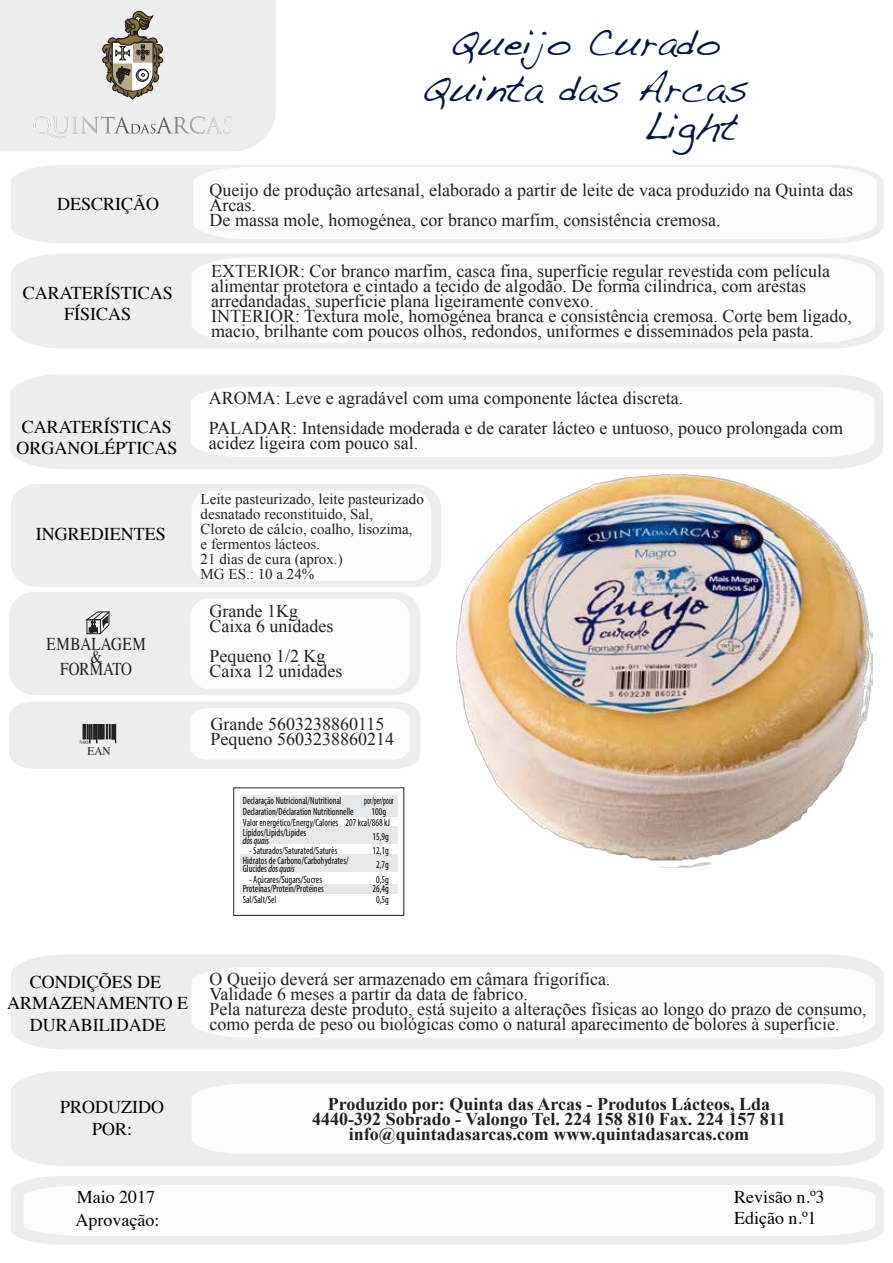
<style>
.page{position:relative;width:893px;height:1263px;background:#fff}
.page>*{position:absolute;margin:0;border:0;box-sizing:border-box;transform-origin:0 0}
.t1{font:38.55px/46.3px "Handwriting Dakota";color:#021749;text-align:center}
.t2{font:18px/15px "Times New Roman";color:#231f20}
.t3{font:18px/21.6px "Times";color:#000;text-align:center}
.t4{font:700 18px/15px "Times New Roman";color:#231f20;text-align:center}
.t5{font:18px/12.8px "Times";color:#231f20;text-align:center;scale:.84 1}
.t6{font:15px/15px "Times New Roman";color:#231f20}
.t7{font:11.85px "Times";color:#231f20;scale:.95 1}
.t8{font:condensed 10.5px/14.1px "Myriad Pro";color:#000;scale:.9 1}
.t9{font:condensed 10.5px "Myriad Pro";color:#000;scale:.7 1}
.t10{font:italic condensed 10.5px "Myriad Pro";color:#000;scale:.9 1}
.t11{font:4.95px "Times";color:#231f20;scale:1.26 1}
.s1{font-style:italic}
</style>
<div class="page">
<div style="left:11px;top:165px;width:873px;height:78px;background:#ededed"></div>
<svg style="left:193px;top:167px;width:684px;height:72px"></svg>
<div style="left:11px;top:253px;width:873px;height:95px;background:#ededed"></div>
<svg style="left:192px;top:257px;width:683px;height:85px"></svg>
<div style="left:10px;top:374px;width:873px;height:95px;background:#ededed"></div>
<svg style="left:191px;top:387px;width:683px;height:70px"></svg>
<div style="left:11px;top:484px;width:430px;height:103px;background:#ededed"></div>
<div style="left:192px;top:490px;width:239px;height:91px;background:#fcfcfc;border-radius:20px"></div>
<div style="left:9px;top:592px;width:411px;height:103px;background:#ededed;border-radius:24px"></div>
<div style="left:190px;top:599px;width:220px;height:90px;background:#fcfcfc"></div>
<svg style="left:87px;top:611px;width:23px;height:23px"></svg>
<svg style="left:9px;top:702px;width:411px;height:67px"></svg>
<div style="left:11px;top:954px;width:873px;height:95px;background:#ededed"></div>
<svg style="left:192px;top:967px;width:683px;height:70px"></svg>
<div style="left:11px;top:1071px;width:873px;height:95px;background:#ededed"></div>
<svg style="left:192px;top:1083px;width:683px;height:71px"></svg>
<img style="left:457px;top:474px;width:415px;height:393px">
<div style="left:11px;top:1176px;width:873px;height:69px;background:#ededed"></div>
<svg style="left:24px;top:1185px;width:851px;height:51px"></svg>
<div style="left:240px;top:855px;width:157px;height:17px;background:#e6e7e8"></div>
<div style="left:240px;top:795px;width:157px;height:22px;background:#e6e7e8"></div>
<div style="left:240px;top:826px;width:157px;height:18px;background:#e6e7e8"></div>
<div style="left:240px;top:884px;width:157px;height:10px;background:#e6e7e8"></div>
<svg style="left:0;top:0;width:276px;height:151px;background:#e3e2e1"></svg>
<h1 class="t1" style="left:421px;top:18px;width:328px">Queijo Curado<br>Quinta das Arcas</h1>
<h1 class="t1" style="left:643px;top:103px;width:96px">Light</h1>
<p class="t3" style="left:57px;top:192px;width:104px">DESCRIÇÃO</p>
<p class="t2" style="left:210px;top:183px;width:645px">Queijo de produção artesanal, elaborado a partir de leite de vaca produzido na Quinta das<br>Arcas.<br>De massa mole, homogénea, cor branco marfim, consistência cremosa.</p>
<p class="t3" style="left:23px;top:280px;width:152px">CARATERÍSTICAS<br>FÍSICAS</p>
<p class="t3" style="left:16px;top:414px;width:162px">CARATERÍSTICAS<br>ORGANOLÉPTICAS</p>
<p class="t3" style="left:36px;top:521px;width:131px">INGREDIENTES</p>
<p class="t5" style="left:47px;top:636px;width:120px">EMBALAGEM &amp;<br>FORMATO</p>
<p class="t11" style="left:79px;top:737px;width:9px">560</p>
<p class="t7" style="left:88px;top:740px;width:26px">EAN</p>
<p class="t2" style="left:211px;top:264px;width:642px">EXTERIOR: Cor branco marfim, casca fina, superfície regular revestida com película alimentar protetora e cintado a tecido de algodão. De forma cilindrica, com arestas arredandadas, superficie plana ligeiramente convexo.<br>INTERIOR: Textura mole, homogénea branca e consistência cremosa. Corte bem ligado, macio, brilhante com poucos olhos, redondos, uniformes e disseminados pela pasta.</p>
<p class="t2" style="left:209px;top:383px;width:636px;line-height:30px">AROMA: Leve e agradável com uma componente láctea discreta.<br>PALADAR: Intensidade moderada e de carater lácteo e untuoso, pouco prolongada com</p>
<p class="t2" style="left:209px;top:435px;width:211px">acidez ligeira com pouco sal.</p>
<p class="t6" style="left:201px;top:492px;width:225px">Leite pasteurizado, leite pasteurizado desnatado reconstituido, Sal,<br>Cloreto de cálcio, coalho, lisozima,<br>e fermentos lácteos.<br>21 dias de cura (aprox.)<br>MG ES.: 10 a 24%</p>
<p class="t2" style="left:210px;top:604px;width:125px">Grande 1Kg<br>Caixa 6 unidades</p>
<p class="t2" style="left:210px;top:649px;width:134px">Pequeno 1/2 Kg<br>Caixa 12 unidades</p>
<p class="t2" style="left:211px;top:716px;width:185px">Grande 5603238860115<br>Pequeno 5603238860214</p>
<p class="t8" style="left:243px;top:795px;width:125px;line-height:10.5px">Declaração Nutricional/Nutritional<br>Declaration/Déclaration Nutritionnelle</p>
<p class="t9" style="left:364px;top:794px;width:44px">por/per/pour</p>
<p class="t8" style="left:372px;top:804px;width:18px">100g</p>
<p class="t8" style="left:243px;top:815px;width:165px">Valor energético/Energy/Calories 207 kcal/868 kJ</p>
<p class="t8" style="left:249px;top:843px;width:100px">- Saturados/Saturated/Saturès</p>
<p class="t8" style="left:243px;top:869px;width:90px;line-height:20.1px;text-indent:6px">- Açúcares/Sugars/Sucres<br>Sal/Salt/Sel</p>
<p class="t8" style="left:243px;top:825px;width:72px">Lípidos/Lipids/Lipides</p>
<p class="t10" style="left:243px;top:834px;width:31px">dos quais</p>
<p class="t8" style="left:372px;top:829px;width:20px;text-align:center">15,9g<br>12,1g<br>2,7g<br>0,5g</p>
<p class="t8" style="left:372px;top:884px;width:20px;line-height:10.1px;text-align:center">26,4g<br>0,5g</p>
<p class="t8" style="left:243px;top:856px;width:119px;line-height:8.2px">Hidratos de Carbono/Carbohydrates/<br>Glucides <span class="s1">dos quais</span></p>
<p class="t8" style="left:243px;top:882px;width:92px">Proteínas/Protein/Protéines</p>
<p class="t3" style="left:7px;top:969px;width:183px">CONDIÇÕES DE<br>ARMAZENAMENTO E<br>DURABILIDADE</p>
<p class="t2" style="left:210px;top:971px;width:658px">O Queijo deverá ser armazenado em câmara frigorífica.<br>Validade 6 meses a partir da data de fabrico.<br>Pela natureza deste produto, está sujeito a alterações físicas ao longo do prazo de consumo, como perda de peso ou biológicas como o natural aparecimento de bolores à superficie.</p>
<p class="t3" style="left:60px;top:1095px;width:105px">PRODUZIDO<br>POR:</p>
<p class="t4" style="left:312px;top:1095px;width:475px">Produzido por: Quinta das Arcas - Produtos Lácteos, Lda<br>4440-392 Sobrado - Valongo Tel. 224 158 810 Fax. 224 157 811 info@quintadasarcas.com www.quintadasarcas.com</p>
<p class="t3" style="left:75px;top:1184px;width:85px;line-height:23.1px;text-align:left">Maio 2017<br>Aprovação:</p>
<p class="t3" style="left:734px;top:1184px;width:92px;text-align:left">Revisão n.º3<br>Edição n.º1</p>
</div>
